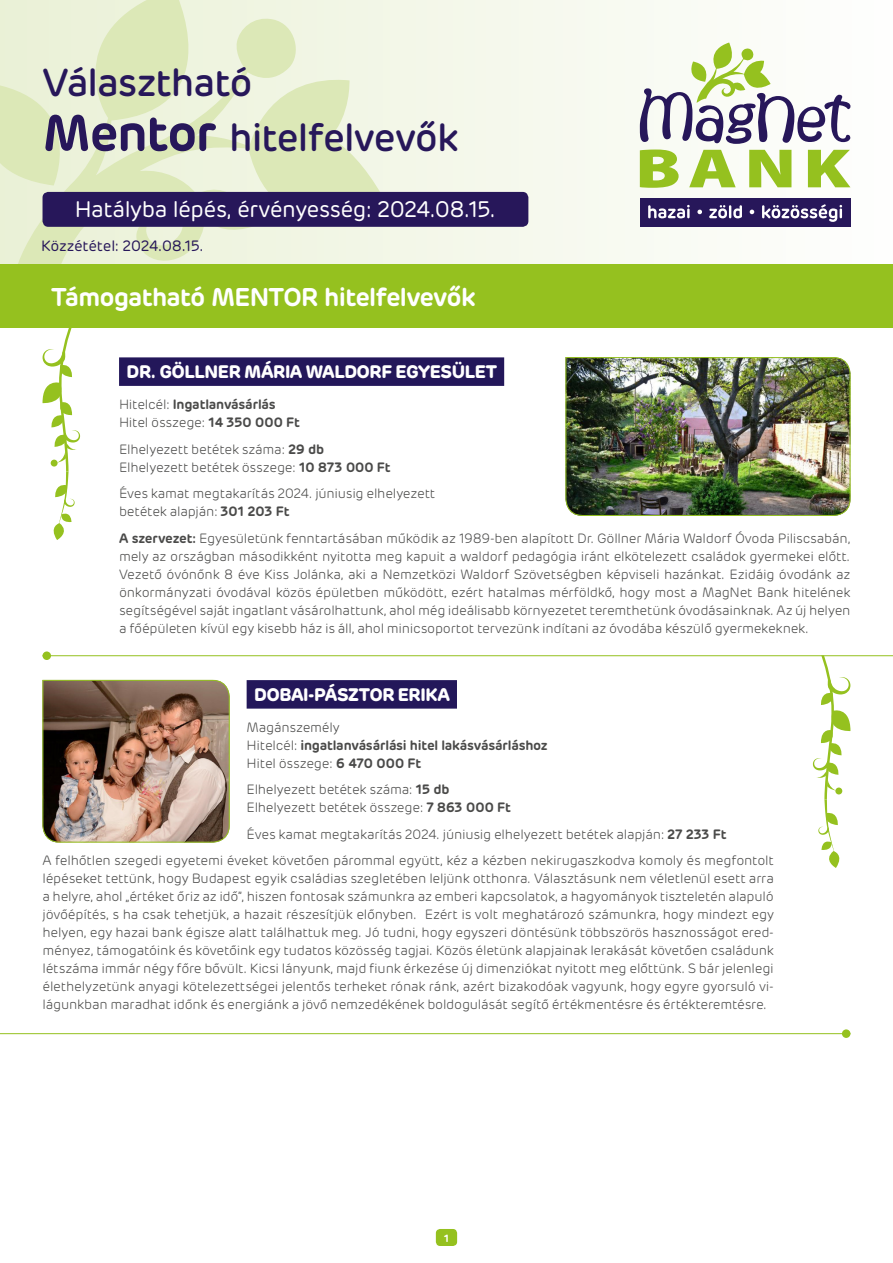
<style>
.page{position:relative;width:893px;height:1263px;background:#fff}
.page>*{position:absolute;margin:0;border:0;box-sizing:border-box;transform-origin:0 0}
.t1{font:500 38.85px/55.2px "Rubrik";letter-spacing:-.025em;color:#27175a}
.t2{font:600 25.5px "Rubrik";letter-spacing:-.03em;color:#fff}
.t3{font:22.5px "Rubrik";letter-spacing:-.02em;color:#fff}
.t4{font:700 18px "Rubrik";letter-spacing:-.025em;color:#fff}
.t5{font:15px "Rubrik";letter-spacing:-.015em;color:#27175a}
.t6{font:300 13.5px/18px "Rubrik";letter-spacing:-.015em;color:#4a4a49}
.t7{font:600 13.5px/18px "Rubrik";letter-spacing:-.015em;color:#4a4a49}
.t8{font:600 10.5px "Rubrik";color:#fff}
.s1{font-weight:600;font-size:51px}
.s2{font-weight:300}
.s3{font-weight:600}
</style>
<div class="page">
<div style="left:436px;top:1229px;width:21px;height:17px;background:#95c11f;border-radius:4px"></div>
<div style="left:0;top:0;width:893px;height:264px;background:linear-gradient(to bottom,#f7faef,#f6f9f0)"></div>
<svg style="left:15px;top:0;width:368px;height:264px;background:#e7efd0"></svg>
<svg style="left:0;top:84px;width:88px;height:101px;background:#e3ecc6"></svg>
<div style="left:0;top:264px;width:893px;height:63px;background:#95c11f"></div>
<div style="left:43px;top:192px;width:485px;height:35px;background:#27175a;border-radius:6px"></div>
<svg style="left:42px;top:327px;width:38px;height:213px"></svg>
<div style="left:640px;top:198px;width:210px;height:29px;background:#27175a"></div>
<svg style="left:648px;top:204px;width:194px;height:18px"></svg>
<svg style="left:640px;top:150px;width:210px;height:38px"></svg>
<svg style="left:640px;top:43px;width:210px;height:101px"></svg>
<div style="left:119px;top:357px;width:385px;height:29px;background:#23175a"></div>
<div style="left:247px;top:680px;width:210px;height:29px;background:#23175a"></div>
<hr style="left:43px;top:655px;width:850px;height:1px;background:#95c11f">
<hr style="left:0;top:1033px;width:850px;height:1px;background:#95c11f">
<div style="left:43px;top:651px;width:8px;height:9px;background:#95c11f;border-radius:50%"></div>
<div style="left:842px;top:1029px;width:8px;height:9px;background:#95c11f;border-radius:50%"></div>
<svg style="left:813px;top:655px;width:37px;height:213px"></svg>
<img style="left:565px;top:357px;width:286px;height:159px">
<img style="left:42px;top:680px;width:188px;height:163px">
<h1 class="t1" style="left:43px;top:55px;width:417px">Választható<br><span class="s1">Mentor</span> hitelfelvevők</h1>
<h3 class="t3" style="left:75px;top:195px;width:423px">Hatályba lépés, érvényesség: 2024.08.15.</h3>
<p class="t5" style="left:41px;top:237px;width:164px">Közzététel: 2024.08.15.</p>
<h2 class="t2" style="left:51px;top:280px;width:426px">Támogatható MENTOR hitelfelvevők</h2>
<h3 class="t4" style="left:127px;top:361px;width:372px">DR. GÖLLNER MÁRIA WALDORF EGYESÜLET</h3>
<p class="t7" style="left:119px;top:395px;width:182px"><span class="s2">Hitelcél:</span> Ingatlanvásárlás<br><span class="s2">Hitel összege:</span> 14 350 000 Ft</p>
<p class="t6" style="left:119px;top:440px;width:273px">Elhelyezett betétek száma: <span class="s3">29 db<br></span>Elhelyezett betétek összege: <span class="s3">10 873 000 Ft</span></p>
<p class="t6" style="left:119px;top:485px;width:318px">Éves kamat megtakarítás 2024. júniusig elhelyezett betétek alapján: <span class="s3">301 203 Ft</span></p>
<p class="t6" style="left:119px;top:529px;width:733px;text-align:justify"><span class="s3">A szervezet:</span> Egyesületünk fenntartásában működik az 1989-ben alapított Dr. Göllner Mária Waldorf Óvoda Piliscsabán, mely az országban másodikként nyitotta meg kapuit a waldorf pedagógia iránt elkötelezett családok gyermekei előtt.<br>Vezető óvónőnk 8 éve Kiss Jolánka, aki a Nemzetközi Waldorf Szövetségben képviseli hazánkat. Ezidáig óvodánk az önkormányzati óvodával közös épületben működött, ezért hatalmas mérföldkő, hogy most a MagNet Bank hitelének segítségével saját ingatlant vásárolhattunk, ahol még ideálisabb környezetet teremthetünk óvodásainknak. Az új helyen a főépületen kívül egy kisebb ház is áll, ahol minicsoportot tervezünk indítani az óvodába készülő gyermekeknek.</p>
<h3 class="t4" style="left:254px;top:683px;width:197px">DOBAI-PÁSZTOR ERIKA</h3>
<p class="t7" style="left:247px;top:718px;width:303px"><span class="s2">Magánszemély<br>Hitelcél:</span> ingatlanvásárlási hitel lakásvásárláshoz<br><span class="s2">Hitel összege:</span> 6 470 000 Ft</p>
<p class="t6" style="left:247px;top:781px;width:266px">Elhelyezett betétek száma: <span class="s3">15 db<br></span>Elhelyezett betétek összege: <span class="s3">7 863 000 Ft</span></p>
<p class="t6" style="left:43px;top:821px;width:733px;line-height:26.5px;text-indent:204px">Éves kamat megtakarítás 2024. júniusig elhelyezett betétek alapján: <span class="s3">27 233 Ft<br></span>A felhőtlen szegedi egyetemi éveket követően párommal együtt, kéz a kézben nekirugaszkodva komoly és megfontolt</p>
<p class="t6" style="left:43px;top:870px;width:733px;text-align:justify">lépéseket tettünk, hogy Budapest egyik családias szegletében leljünk otthonra. Választásunk nem véletlenül esett arra a helyre, ahol „értéket őriz az idő”, hiszen fontosak számunkra az emberi kapcsolatok, a hagyományok tiszteletén alapuló jövőépítés, s ha csak tehetjük, a hazait részesítjük előnyben. Ezért is volt meghatározó számunkra, hogy mindezt egy helyen, egy hazai bank égisze alatt találhattuk meg. Jó tudni, hogy egyszeri döntésünk többszörös hasznosságot ered&shy;ményez, támogatóink és követőink egy tudatos közösség tagjai. Közös életünk alapjainak lerakását követően családunk létszáma immár négy főre bővült. Kicsi lányunk, majd fiunk érkezése új dimenziókat nyitott meg előttünk. S bár jelenlegi élethelyzetünk anyagi kötelezettségei jelentős terheket rónak ránk, azért bizakodóak vagyunk, hogy egyre gyorsuló vi&shy;lágunkban maradhat időnk és energiánk a jövő nemzedékének boldogulását segítő értékmentésre és értékteremtésre.</p>
<p class="t8" style="left:444px;top:1231px;width:7px">1</p>
</div>
